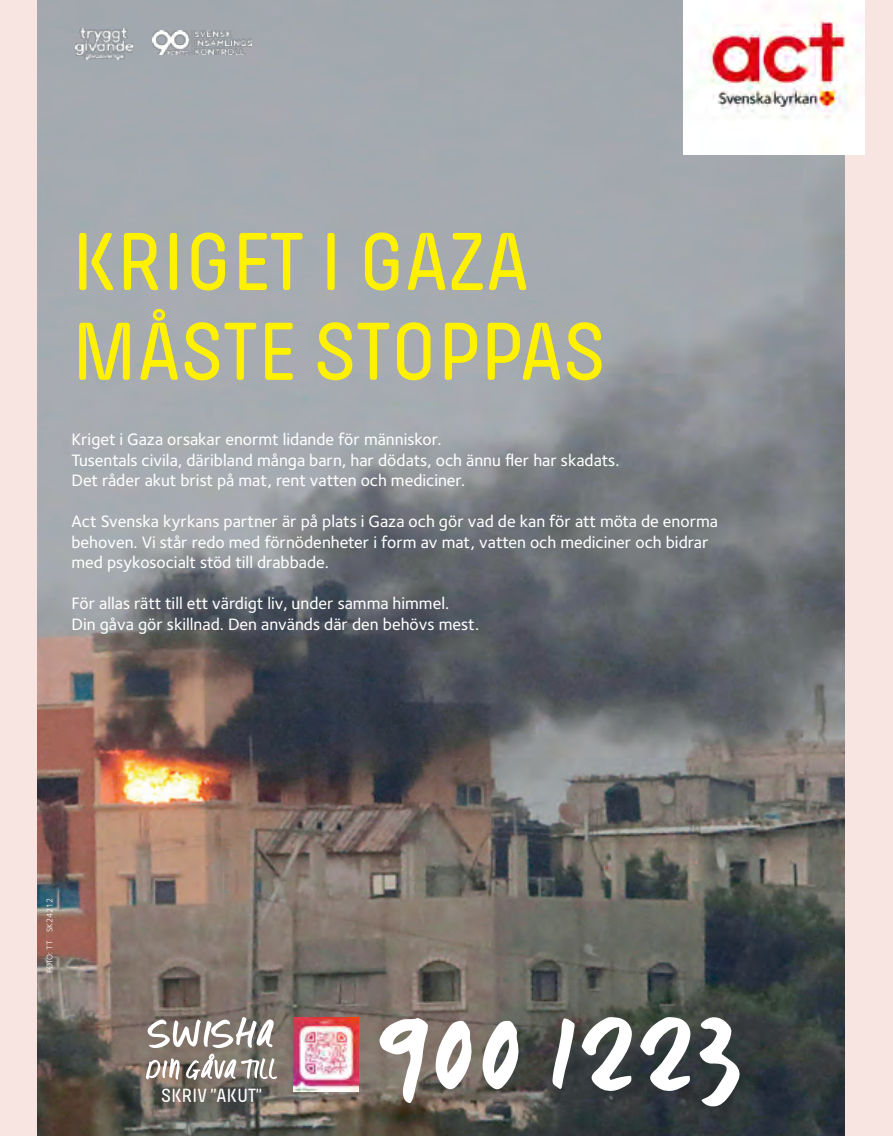
<style>
.page{position:relative;width:893px;height:1136px;background:#fff}
.page>*{position:absolute;margin:0;border:0;box-sizing:border-box;transform-origin:0 0}
.t1{font:500 85.5px/89.7px "Pilcrow Soft";color:#fff101}
.t2{font:500 19.95px "Pilcrow Soft";color:#fff}
.t3{font:500 17.1px/20.5px "Foundry Sterling OT3";color:#fff}
.t4{font:8.55px "Foundry Sterling OT3";color:#fff}
</style>
<div class="page">
<div style="left:0;top:0;width:893px;height:1135px;background:#f8e5e1"></div>
<img style="left:37px;top:0;width:807px;height:1135px">
<svg style="left:582px;top:1016px;width:50px;height:75px;background:#9ea0a0"></svg>
<svg style="left:640px;top:1016px;width:51px;height:75px;background:#989c9c"></svg>
<svg style="left:379px;top:1017px;width:49px;height:86px;background:#b4aea8"></svg>
<svg style="left:699px;top:1016px;width:42px;height:90px;background:#8a8e8f"></svg>
<svg style="left:435px;top:1020px;width:38px;height:69px;background:#c8c3c0"></svg>
<svg style="left:483px;top:1020px;width:37px;height:69px;background:#bcbcba"></svg>
<svg style="left:552px;top:1018px;width:23px;height:70px;background:#9b9c9b"></svg>
<svg style="left:145px;top:1016px;width:132px;height:63px;background:#a09992"></svg>
<img style="left:293px;top:1016px;width:66px;height:75px">
<img style="left:75px;top:29px;width:57px;height:30px">
<img style="left:153px;top:30px;width:99px;height:25px">
<img style="left:683px;top:0;width:182px;height:154px">
<p class="t1" style="left:71px;top:219px;width:536px">KRIGET I GAZA<br>MÅSTE STOPPAS</p>
<p class="t3" style="left:71px;top:428px;width:549px">Kriget i Gaza orsakar enormt lidande för människor.<br>Tusentals civila, däribland många barn, har dödats, och ännu fler har skadats.<br>Det råder akut brist på mat, rent vatten och mediciner.</p>
<p class="t3" style="left:71px;top:510px;width:648px">Act Svenska kyrkans partner är på plats i Gaza och gör vad de kan för att möta de enorma behoven. Vi står redo med förnödenheter i form av mat, vatten och mediciner och bidrar med psykosocialt stöd till drabbade.</p>
<p class="t3" style="left:71px;top:592px;width:409px">För allas rätt till ett värdigt liv, under samma himmel.<br>Din gåva gör skillnad. Den används där den behövs mest.</p>
<p class="t4" style="left:43px;top:973px;width:77px;rotate:-90deg">FOTO: TT SK24212</p>
<p class="t2" style="left:161px;top:1085px;width:102px">SKRIV ”AKUT”</p>
</div>
